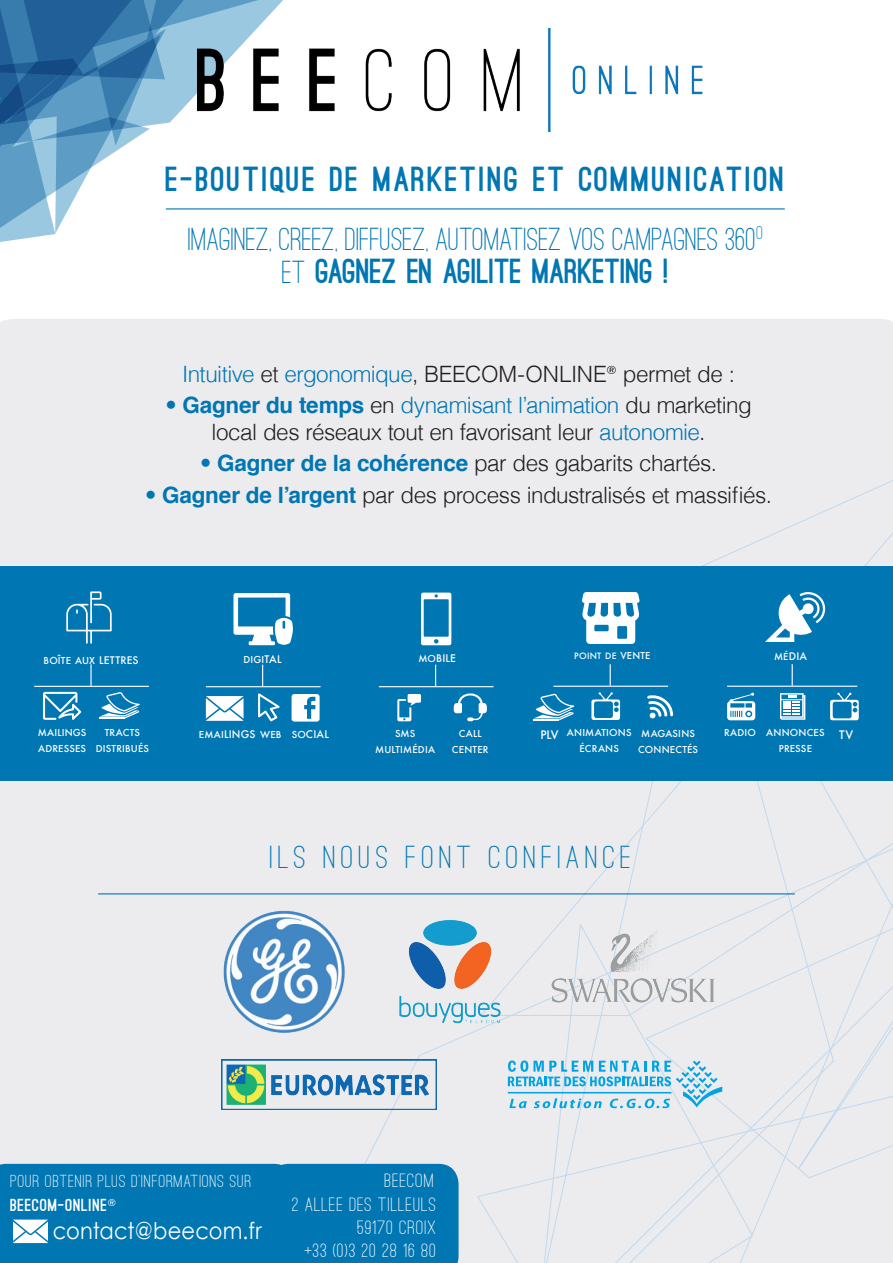
<style>
.page{position:relative;width:893px;height:1263px;background:#fff}
.page>*{position:absolute;margin:0;border:0;box-sizing:border-box;transform-origin:0 0}
.t1{font:500 33px/33px "Ostrich Sans";color:#0076b3;text-align:center}
.t2{font:900 33px "Ostrich Sans";letter-spacing:.06em;color:#0076b3;scale:1.05 1}
.t3{font:500 33px "Ostrich Sans";letter-spacing:.14em;color:#0076b3;scale:1.08 1}
.t4{font:23.1px "Century Gothic";letter-spacing:.01em;color:#fff;scale:.91 1}
.t5{font:300 22.5px/27px "Helvetica";letter-spacing:-.025em;color:#231f20;text-align:center}
.t6{font:500 19.95px/23.2px "Ostrich Sans";letter-spacing:.045em;color:#fff;text-align:right;scale:1.07 1}
.t7{font:500 18px "Ostrich Sans";letter-spacing:.04em;color:#fff;scale:1.07 1}
.t8{font:900 16.5px "Ostrich Sans";letter-spacing:.04em;color:#fff;scale:1.07 1}
.t9{font:500 11.55px "Futura";color:#fff}
.t10{font:500 10.2px "Futura";letter-spacing:.015em;color:#fff}
.t11{font:500 9.3px/15.9px "Futura";letter-spacing:.02em;color:#fff;text-align:center}
.t12{font:500 8.4px "Futura";letter-spacing:.03em;color:#fff}
.s1{font-weight:900}
.s2{color:#0076b3}
.s3{font-weight:700;color:#0076b3}
.s4{font-size:10.2px}
.s5{font-size:9.3px}
.s6{font-size:11.55px}
</style>
<div class="page">
<img style="left:309px;top:28px;width:394px;height:104px">
<hr style="left:166px;top:208px;width:619px;height:1px;background:#0076b3">
<svg style="left:0;top:0;width:290px;height:242px"></svg>
<div style="left:0;top:319px;width:893px;height:845px;background:#ececee"></div>
<div style="left:480px;top:461px;width:218px;height:105px;background:#ececee"></div>
<div style="left:698px;top:459px;width:195px;height:107px;background:#ececee"></div>
<div style="left:132px;top:780px;width:761px;height:483px;background:#ececee"></div>
<div style="left:535px;top:924px;width:179px;height:339px;background:#ececee"></div>
<div style="left:0;top:566px;width:893px;height:214px;background:#0076b3"></div>
<svg style="left:582px;top:592px;width:58px;height:52px"></svg>
<svg style="left:610px;top:664px;width:1px;height:22px"></svg>
<hr style="left:553px;top:686px;width:115px;height:1px;background:#fff">
<svg style="left:591px;top:692px;width:29px;height:28px"></svg>
<svg style="left:647px;top:695px;width:27px;height:24px"></svg>
<svg style="left:533px;top:694px;width:41px;height:26px"></svg>
<svg style="left:765px;top:592px;width:60px;height:50px"></svg>
<svg style="left:792px;top:664px;width:1px;height:22px"></svg>
<hr style="left:727px;top:686px;width:130px;height:1px;background:#fff">
<svg style="left:780px;top:693px;width:25px;height:27px"></svg>
<svg style="left:727px;top:693px;width:28px;height:27px"></svg>
<svg style="left:830px;top:693px;width:29px;height:27px"></svg>
<svg style="left:421px;top:593px;width:30px;height:52px"></svg>
<svg style="left:397px;top:694px;width:24px;height:27px"></svg>
<svg style="left:454px;top:693px;width:33px;height:28px"></svg>
<svg style="left:435px;top:665px;width:1px;height:21px"></svg>
<hr style="left:379px;top:686px;width:115px;height:1px;background:#fff">
<svg style="left:233px;top:593px;width:60px;height:52px"></svg>
<svg style="left:206px;top:696px;width:37px;height:25px"></svg>
<svg style="left:258px;top:693px;width:22px;height:28px"></svg>
<svg style="left:292px;top:694px;width:28px;height:28px"></svg>
<svg style="left:262px;top:665px;width:1px;height:21px"></svg>
<hr style="left:206px;top:686px;width:115px;height:1px;background:#fff">
<svg style="left:66px;top:591px;width:46px;height:53px"></svg>
<svg style="left:99px;top:692px;width:41px;height:27px"></svg>
<svg style="left:43px;top:692px;width:38px;height:28px"></svg>
<hr style="left:90px;top:664px;width:2px;height:22px;background:#fff">
<hr style="left:34px;top:686px;width:115px;height:1px;background:#fff">
<img style="left:221px;top:908px;width:128px;height:127px">
<img style="left:386px;top:908px;width:128px;height:127px">
<svg style="left:508px;top:1060px;width:214px;height:48px;background:#aad7ea"></svg>
<img style="left:221px;top:1059px;width:215px;height:50px">
<img style="left:542px;top:924px;width:179px;height:92px">
<hr style="left:98px;top:893px;width:697px;height:1px;background:#0076b3">
<svg style="left:607px;top:366px;width:9px;height:8px"></svg>
<div style="left:0;top:1164px;width:459px;height:99px;background:#0076b3"></div>
<h1 class="t2" style="left:166px;top:166px;width:591px">E-BOUTIQUE DE MARKETING ET COMMUNICATION</h1>
<h1 class="t1" style="left:188px;top:222px;width:577px">IMAGINEZ, CREEZ, DIFFUSEZ, AUTOMATISEZ VOS CAMPAGNES 360<sup>O<br></sup>ET <span class="s1">GAGNEZ EN AGILITE MARKETING !</span></h1>
<p class="t5" style="left:182px;top:359px;width:554px"><span class="s2">Intuitive</span> et <span class="s2">ergonomique</span>, BEECOM-ONLINE permet de :</p>
<p class="t5" style="left:165px;top:390px;width:588px"><span class="s2">•</span> <span class="s3">Gagner du temps</span> en <span class="s2">dynamisant l’animation</span> du marketing local des réseaux tout en favorisant leur <span class="s2">autonomie</span>.</p>
<p class="t5" style="left:200px;top:448px;width:518px"><span class="s2">•</span> <span class="s3">Gagner de la cohérence</span> par des gabarits chartés.</p>
<p class="t5" style="left:145px;top:480px;width:628px"><span class="s2">•</span> <span class="s3">Gagner de l’argent</span> par des process industralisés et massifiés.</p>
<p class="t11" style="left:44px;top:652px;width:96px">BOÎTE AUX <span class="s4">LETTRES</span></p>
<p class="t11" style="left:243px;top:652px;width:40px">DIGI<span class="s4">TAL</span></p>
<p class="t10" style="left:418px;top:651px;width:39px"><span class="s5">MO</span>BILE</p>
<p class="t12" style="left:574px;top:651px;width:78px">POINT DE <span class="s5">VENTE</span></p>
<p class="t10" style="left:774px;top:649px;width:35px"><span class="s5">MÉ</span>DIA</p>
<p class="t11" style="left:38px;top:725px;width:50px;text-align:left">MAILINGS<br>ADRESSES</p>
<p class="t11" style="left:96px;top:724px;width:55px">TRACTS<br>DISTRIBUÉS</p>
<p class="t11" style="left:199px;top:727px;width:131px">EMAI<span class="s4">LINGS</span> WEB SO<span class="s4">CIAL</span></p>
<p class="t11" style="left:375px;top:725px;width:61px">SMS<br>MULTIMÉDIA</p>
<p class="t11" style="left:452px;top:725px;width:38px">CALL<br>CENTER</p>
<p class="t11" style="left:579px;top:725px;width:54px;text-align:left;text-indent:-39px"><span class="s6">PLV</span> ANIMATIONS<br>ÉCRANS</p>
<p class="t11" style="left:638px;top:725px;width:61px">MAGASINS<br>CONNECTÉS</p>
<p class="t11" style="left:779px;top:724px;width:47px;text-align:left;text-indent:-55px">RADIO ANNONCES<br>PRESSE</p>
<p class="t9" style="left:839px;top:727px;width:15px">TV</p>
<h1 class="t3" style="left:269px;top:838px;width:337px">ILS NOUS FONT CONFIANCE</h1>
<p class="t7" style="left:10px;top:1170px;width:227px">POUR OBTENIR PLUS D’INFORMATIONS SUR</p>
<p class="t8" style="left:10px;top:1199px;width:92px">BEECOM-ONLINE</p>
<p class="t4" style="left:53px;top:1217px;width:231px">contact@beecom.fr</p>
<p class="t6" style="left:292px;top:1169px;width:136px">BEECOM<br>2 ALLEE DES TILLEULS<br>59170 CROIX<br>+33 (0)3 20 28 16 80</p>
</div>
